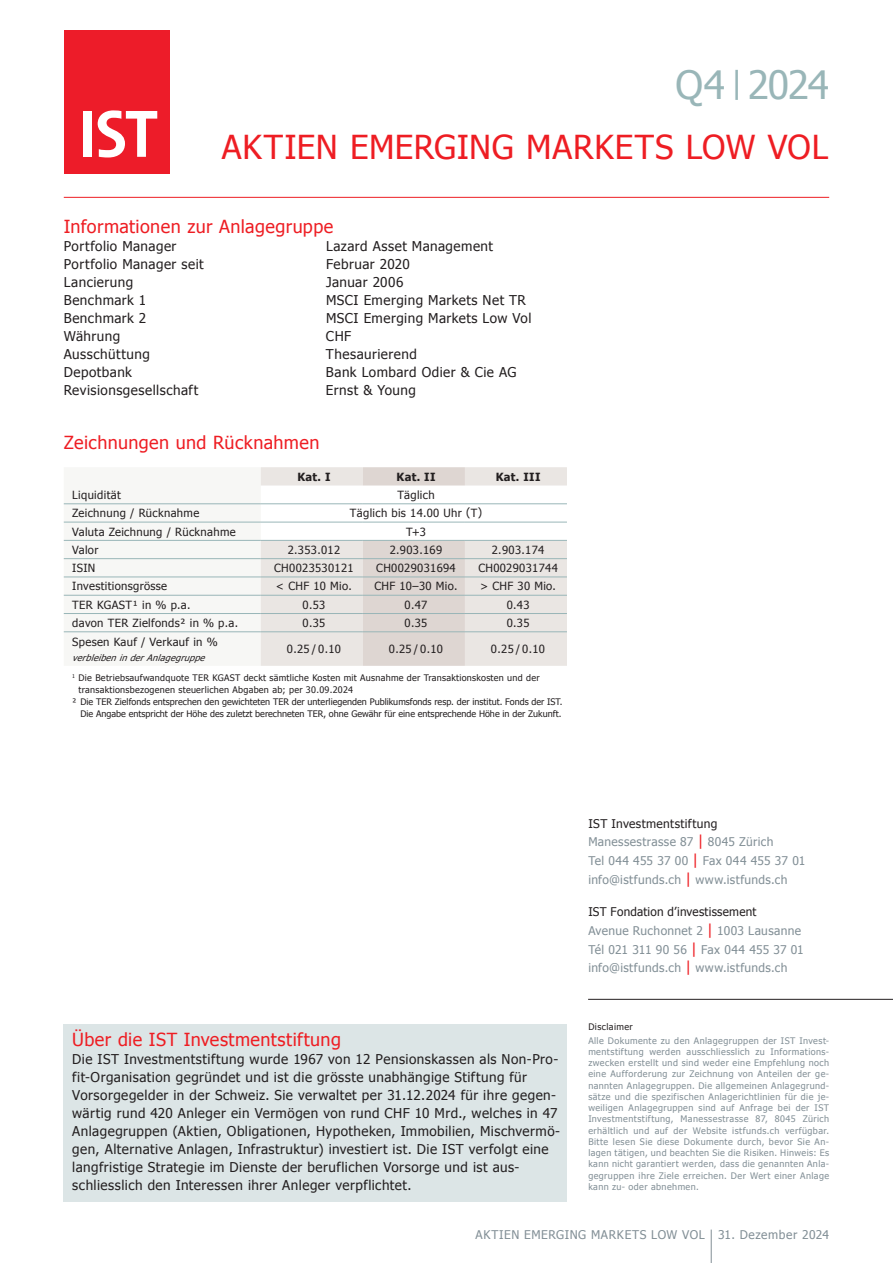
<style>
.page{position:relative;width:893px;height:1263px;background:#fff}
.page>*{position:absolute;margin:0;border:0;box-sizing:border-box;transform-origin:0 0}
.t1{font:39px "Tahoma";letter-spacing:-.03em;color:#99b6b8}
.t2{font:33px "Tahoma";letter-spacing:.02em;color:#ee1d23}
.t3{font:18px "Tahoma";letter-spacing:.02em;color:#ee1d23}
.t4{font:13.5px/18px "Tahoma";letter-spacing:.035em;color:#231f20}
.t5{font:12px/18.8px "Tahoma";letter-spacing:.03em;color:#828f96}
.t6{font:11.25px "Tahoma";letter-spacing:.03em;color:#231f20}
.t7{font:700 11.25px "Tahoma";letter-spacing:.03em;color:#231f20}
.t8{font:9px/11.2px "Tahoma";letter-spacing:.045em;color:#828f96;text-align:justify}
.t9{font:9px "Tahoma";color:#231f20}
.t10{font:9px "Tahoma";letter-spacing:.03em;color:#231f20}
.t11{font:italic 9px "Tahoma";color:#231f20}
.t12{font:9px "Tahoma";letter-spacing:.045em;color:#231f20}
.s1{font-size:31.5px}
.s2{color:#231f20}
.s3{font-size:15px;color:#ee1d23}
</style>
<div class="page">
<hr style="left:711px;top:1229px;width:1px;height:34px;background:#828f96">
<div style="left:65px;top:31px;width:105px;height:143px;background:#ed1c29"></div>
<div style="left:83px;top:111px;width:9px;height:46px;background:#fff"></div>
<svg style="left:98px;top:110px;width:59px;height:47px"></svg>
<hr style="left:64px;top:197px;width:765px;height:1px;background:#ee1d23">
<div style="left:64px;top:467px;width:197px;height:199px;background:#f7f7f5"></div>
<svg style="left:261px;top:467px;width:306px;height:199px;fill:#eae6e3"></svg>
<svg style="left:363px;top:467px;width:102px;height:199px"></svg>
<hr style="left:64px;top:503px;width:197px;height:1px;background:#99b6b8">
<hr style="left:261px;top:503px;width:102px;height:1px;background:#99b6b8">
<hr style="left:363px;top:503px;width:102px;height:1px;background:#99b6b8">
<hr style="left:465px;top:503px;width:102px;height:1px;background:#99b6b8">
<hr style="left:64px;top:522px;width:197px;height:1px;background:#99b6b8">
<hr style="left:261px;top:522px;width:102px;height:1px;background:#99b6b8">
<hr style="left:363px;top:522px;width:102px;height:1px;background:#99b6b8">
<hr style="left:465px;top:522px;width:102px;height:1px;background:#99b6b8">
<hr style="left:64px;top:540px;width:197px;height:1px;background:#99b6b8">
<hr style="left:64px;top:558px;width:197px;height:1px;background:#99b6b8">
<hr style="left:261px;top:558px;width:102px;height:1px;background:#99b6b8">
<hr style="left:363px;top:558px;width:102px;height:1px;background:#99b6b8">
<hr style="left:465px;top:558px;width:102px;height:1px;background:#99b6b8">
<hr style="left:64px;top:577px;width:197px;height:1px;background:#99b6b8">
<hr style="left:261px;top:577px;width:102px;height:1px;background:#99b6b8">
<hr style="left:363px;top:577px;width:102px;height:1px;background:#99b6b8">
<hr style="left:465px;top:577px;width:102px;height:1px;background:#99b6b8">
<hr style="left:64px;top:595px;width:197px;height:1px;background:#99b6b8">
<hr style="left:261px;top:595px;width:102px;height:1px;background:#99b6b8">
<hr style="left:363px;top:595px;width:102px;height:1px;background:#99b6b8">
<hr style="left:465px;top:595px;width:102px;height:1px;background:#99b6b8">
<hr style="left:64px;top:613px;width:197px;height:1px;background:#99b6b8">
<hr style="left:261px;top:613px;width:102px;height:1px;background:#99b6b8">
<hr style="left:363px;top:613px;width:102px;height:1px;background:#99b6b8">
<hr style="left:465px;top:613px;width:102px;height:1px;background:#99b6b8">
<hr style="left:64px;top:631px;width:197px;height:1px;background:#99b6b8">
<hr style="left:261px;top:631px;width:102px;height:1px;background:#99b6b8">
<hr style="left:363px;top:631px;width:102px;height:1px;background:#99b6b8">
<hr style="left:465px;top:631px;width:102px;height:1px;background:#99b6b8">
<hr style="left:261px;top:540px;width:102px;height:1px;background:#99b6b8">
<hr style="left:363px;top:540px;width:102px;height:1px;background:#99b6b8">
<hr style="left:465px;top:540px;width:102px;height:1px;background:#99b6b8">
<hr style="left:588px;top:999px;width:305px;height:1px;background:#231f20">
<div style="left:64px;top:1024px;width:503px;height:177px;background:#dce5e6"></div>
<h1 class="t1" style="left:675px;top:59px;width:155px">Q4 <span class="s1">|</span> 2024</h1>
<h2 class="t2" style="left:222px;top:125px;width:608px">AKTIEN EMERGING MARKETS LOW VOL</h2>
<h3 class="t3" style="left:64px;top:214px;width:271px">Informationen zur Anlagegruppe</h3>
<p class="t4" style="left:64px;top:236px;width:114px">Portfolio Manager</p>
<p class="t4" style="left:326px;top:236px;width:168px">Lazard Asset Management</p>
<p class="t4" style="left:64px;top:254px;width:141px">Portfolio Manager seit</p>
<p class="t4" style="left:326px;top:254px;width:85px">Februar 2020</p>
<p class="t4" style="left:64px;top:272px;width:71px">Lancierung</p>
<p class="t4" style="left:326px;top:272px;width:79px">Januar 2006</p>
<p class="t4" style="left:64px;top:290px;width:84px">Benchmark 1</p>
<p class="t4" style="left:326px;top:290px;width:202px">MSCI Emerging Markets Net TR</p>
<p class="t4" style="left:64px;top:308px;width:84px">Benchmark 2</p>
<p class="t4" style="left:326px;top:308px;width:207px">MSCI Emerging Markets Low Vol</p>
<p class="t4" style="left:64px;top:326px;width:58px">Währung</p>
<p class="t4" style="left:326px;top:326px;width:27px">CHF</p>
<p class="t4" style="left:64px;top:344px;width:88px">Ausschüttung</p>
<p class="t4" style="left:326px;top:344px;width:93px">Thesaurierend</p>
<p class="t4" style="left:64px;top:362px;width:70px">Depotbank</p>
<p class="t4" style="left:326px;top:362px;width:192px">Bank Lombard Odier &amp; Cie AG</p>
<p class="t4" style="left:64px;top:380px;width:136px">Revisionsgesellschaft</p>
<p class="t4" style="left:326px;top:380px;width:92px">Ernst &amp; Young</p>
<h3 class="t3" style="left:64px;top:430px;width:257px">Zeichnungen und Rücknahmen</h3>
<p class="t7" style="left:297px;top:469px;width:35px">Kat. I</p>
<p class="t7" style="left:397px;top:469px;width:40px">Kat. II</p>
<p class="t7" style="left:496px;top:469px;width:46px">Kat. III</p>
<p class="t6" style="left:72px;top:487px;width:50px">Liquidität</p>
<p class="t6" style="left:397px;top:487px;width:39px">Täglich</p>
<p class="t6" style="left:72px;top:506px;width:128px">Zeichnung / Rücknahme</p>
<p class="t6" style="left:350px;top:506px;width:134px">Täglich bis 14.00 Uhr (T)</p>
<p class="t6" style="left:72px;top:524px;width:165px">Valuta Zeichnung / Rücknahme</p>
<p class="t6" style="left:406px;top:524px;width:21px">T+3</p>
<p class="t6" style="left:72px;top:542px;width:28px">Valor</p>
<p class="t6" style="left:288px;top:542px;width:54px">2.353.012</p>
<p class="t6" style="left:390px;top:542px;width:54px">2.903.169</p>
<p class="t6" style="left:492px;top:542px;width:54px">2.903.174</p>
<p class="t6" style="left:72px;top:560px;width:25px">ISIN</p>
<p class="t6" style="left:274px;top:560px;width:81px">CH0023530121</p>
<p class="t6" style="left:376px;top:560px;width:81px">CH0029031694</p>
<p class="t6" style="left:478px;top:560px;width:81px">CH0029031744</p>
<p class="t6" style="left:72px;top:579px;width:96px">Investitionsgrösse</p>
<p class="t6" style="left:276px;top:579px;width:77px">&lt; CHF 10 Mio.</p>
<p class="t6" style="left:374px;top:579px;width:85px">CHF 10–30 Mio.</p>
<p class="t6" style="left:480px;top:579px;width:77px">&gt; CHF 30 Mio.</p>
<p class="t6" style="left:72px;top:597px;width:120px">TER KGAST¹ in % p.a.</p>
<p class="t6" style="left:303px;top:597px;width:24px">0.53</p>
<p class="t6" style="left:405px;top:597px;width:24px">0.47</p>
<p class="t6" style="left:507px;top:597px;width:24px">0.43</p>
<p class="t6" style="left:72px;top:615px;width:167px">davon TER Zielfonds² in % p.a.</p>
<p class="t6" style="left:303px;top:615px;width:24px">0.35</p>
<p class="t6" style="left:405px;top:615px;width:24px">0.35</p>
<p class="t6" style="left:507px;top:615px;width:24px">0.35</p>
<p class="t6" style="left:72px;top:634px;width:147px">Spesen Kauf / Verkauf in %</p>
<p class="t11" style="left:72px;top:651px;width:138px">verbleibeninderAnlagegruppe</p>
<p class="t6" style="left:287px;top:641px;width:56px">0.25 / 0.10</p>
<p class="t6" style="left:389px;top:641px;width:56px">0.25 / 0.10</p>
<p class="t6" style="left:491px;top:641px;width:56px">0.25 / 0.10</p>
<p class="t10" style="left:72px;top:672px;width:469px"><sup>1</sup> Die Betriebsaufwandquote TER KGAST deckt sämtliche Kosten mit Ausnahme der Transaktionskosten und der</p>
<p class="t10" style="left:79px;top:684px;width:276px">transaktionsbezogenen steuerlichen Abgaben ab; per 30.09.2024</p>
<p class="t9" style="left:72px;top:696px;width:492px">² Die TER Zielfonds entsprechen den gewichteten TER der unterliegenden Publikumsfonds resp. der institut. Fonds der IST.</p>
<p class="t9" style="left:80px;top:708px;width:482px">Die Angabe entspricht der Höhe des zuletzt berechneten TER, ohne Gewähr für eine entsprechende Höhe in der Zukunft.</p>
<h3 class="t3" style="left:72px;top:1027px;width:270px">Über die IST Investmentstiftung</h3>
<p class="t4" style="left:72px;top:1049px;width:489px">Die IST Investmentstiftung wurde 1967 von 12 Pensionskassen als Non-Pro&shy;fit-Organisation gegründet und ist die grösste unabhängige Stiftung für Vorsorgegelder in der Schweiz. Sie verwaltet per 31.12.2024 für ihre gegen&shy;wärtig rund 420 Anleger ein Vermögen von rund CHF 10 Mrd., welches in 47<br>Anlagegruppen (Aktien, Obligationen, Hypotheken, Immobilien, Mischvermö&shy;gen, Alternative Anlagen, Infrastruktur) investiert ist. Die IST verfolgt eine langfristige Strategie im Dienste der beruflichen Vorsorge und ist aus&shy;schliesslich den Interessen ihrer Anleger verpflichtet.</p>
<p class="t5" style="left:588px;top:813px;width:218px"><span class="s2">IST Investmentstiftung<br></span>Manessestrasse 87 <span class="s3">|</span> 8045 Zürich<br>Tel 044 455 37 00 <span class="s3">|</span> Fax 044 455 37 01 info@istfunds.ch <span class="s3">|</span> www.istfunds.ch</p>
<p class="t5" style="left:588px;top:902px;width:217px"><span class="s2">IST Fondation dʼinvestissement<br></span>Avenue Ruchonnet 2 <span class="s3">|</span> 1003 Lausanne Tél 021 311 90 56 <span class="s3">|</span> Fax 044 455 37 01 info@istfunds.ch <span class="s3">|</span> www.istfunds.ch</p>
<p class="t12" style="left:588px;top:1021px;width:46px">Disclaimer</p>
<p class="t8" style="left:588px;top:1034px;width:242px">Alle Dokumente zu den Anlagegruppen der IST Invest&shy;mentstiftung werden ausschliesslich zu Informations&shy;zwecken erstellt und sind weder eine Empfehlung noch eine Aufforderung zur Zeichnung von Anteilen der ge&shy;nannten Anlagegruppen. Die allgemeinen Anlagegrund&shy;sätze und die spezifischen Anlagerichtlinien für die je&shy;weiligen Anlagegruppen sind auf Anfrage bei der IST Investmentstiftung, Manessestrasse 87, 8045 Zürich erhältlich und auf der Website istfunds.ch verfügbar.<br>Bitte lesen Sie diese Dokumente durch, bevor Sie An&shy;lagen tätigen, und beachten Sie die Risiken. Hinweis: Es kann nicht garantiert werden, dass die genannten Anla&shy;gegruppen ihre Ziele erreichen. Der Wert einer Anlage kann zu- oder abnehmen.</p>
<p class="t5" style="left:475px;top:1225px;width:355px">AKTIEN EMERGING MARKETS LOW VOL 31. Dezember 2024</p>
</div>
